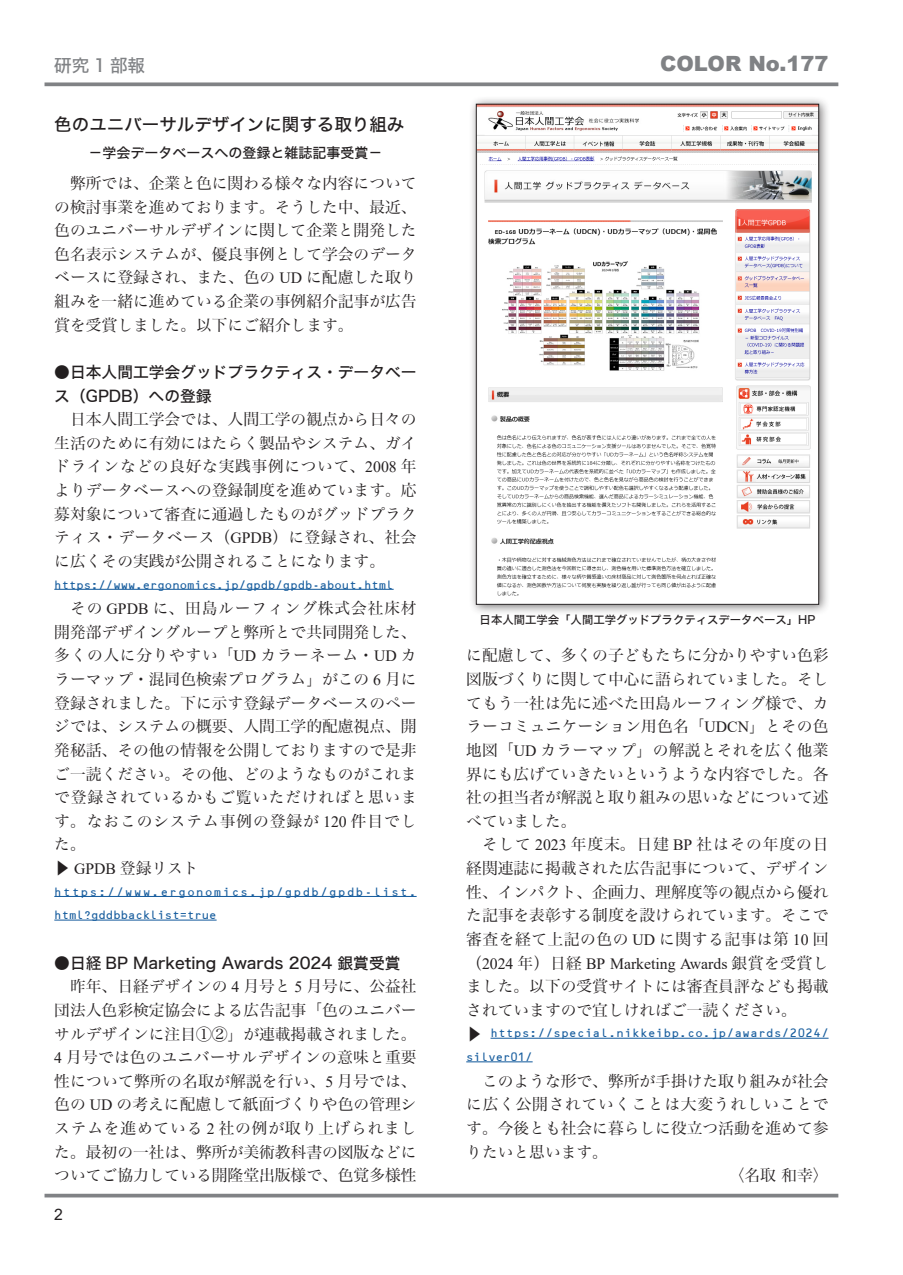
<style>
.page{position:relative;width:903px;height:1275px;background:#fff}
.page>*{position:absolute;margin:0;border:0;box-sizing:border-box;transform-origin:0 0}
.t1{font:900 21px "Arial";color:#808285}
.記事タイトル{font:17.5px "Hiragino Kaku W5 90 msp RKSJ H";color:#231f20}
.記事タイトル-2{font:17.5px "Hiragino Kaku W5 90 msp RKSJ H";color:#808285}
.COLOR本文_times{font:15.75px/23.6px "Hiragino Min W3 90 msp RKSJ H";color:#231f20;text-align:justify}
.小見出し1{font:15.75px/23.6px "Hiragino Kaku W5 90 msp RKSJ H";color:#231f20}
.t2{font:15.75px "Arial";color:#231f20}
.記事タイトル-3{font:14px "Hiragino Kaku W5 90 msp RKSJ H";color:#231f20}
.COLOR本文_times-2{font:12.25px/23.6px "OCRB";letter-spacing:.12em;color:#175d9e}
.COLOR本文_times-3{font:12.25px/23.6px "OCRB";letter-spacing:.04em;color:#175d9e}
.COLOR本文_times-4{font:12.25px "OCRB";color:#175d9e}
.キャプション{font:11.38px "Hiragino Kaku W5 90 msp RKSJ H";color:#231f20}
.s1{font-family:"Times New Roman"}
.s2{font-family:"Koz Min Pr 6 N"}
.s3{font-family:"Koz Min Pr 6 N";font-size:15.75px;color:#231f20}
</style>
<div class="page">
<svg style="left:45px;top:82px;width:793px;height:4px;background:#8f9093"></svg>
<hr style="left:45px;top:1194px;width:793px;height:3px;background:#808285">
<hr style="left:54px;top:589px;width:340px;height:1px;background:#175d9e">
<hr style="left:54px;top:896px;width:363px;height:1px;background:#175d9e">
<hr style="left:54px;top:919px;width:163px;height:2px;background:#175d9e">
<hr style="left:490px;top:1038px;width:338px;height:1px;background:#175d9e">
<hr style="left:466px;top:1061px;width:67px;height:1px;background:#175d9e">
<div style="left:468px;top:96px;width:362px;height:520px;background:#231f20;opacity:.6"></div>
<img style="left:478px;top:106px;width:339px;height:497px">
<p class="記事タイトル-2" style="left:54px;top:57px;width:92px">研究 1 部報</p>
<p class="記事タイトル" style="left:54px;top:115px;width:351px">色のユニバーサルデザインに関する取り組み</p>
<p class="記事タイトル-3" style="left:88px;top:145px;width:295px">－学会データベースへの登録と雑誌記事受賞－</p>
<p class="COLOR本文_times" style="left:54px;top:172px;width:364px;text-indent:16px">弊所では、企業と色に関わる様々な内容についての検討事業を進めております。そうした中、最近、色のユニバーサルデザインに関して企業と開発した色名表示システムが、優良事例として学会のデータベースに登録され、また、色の <span class="s1">UD</span> に配慮した取り組みを一緒に進めている企業の事例紹介記事が広告賞を受賞しました。以下にご紹介します。</p>
<p class="小見出し1" style="left:54px;top:361px;width:364px">●日本人間工学会グッドプラクティス・データベース（GPDB）への登録</p>
<p class="COLOR本文_times" style="left:54px;top:408px;width:364px;text-indent:16px">日本人間工学会では、人間工学の観点から日々の生活のために有効にはたらく製品やシステム、ガイドラインなどの良好な実践事例について、<span class="s1">2008</span> 年よりデータベースへの登録制度を進めています。応募対象について審査に通過したものがグッドプラクティス・データベース（<span class="s1">GPDB</span>）に登録され、社会に広くその実践が公開されることになります。</p>
<p class="COLOR本文_times-4" style="left:54px;top:580px;width:341px">https://www.ergonomics.jp/gpdb/gpdb-about.html</p>
<p class="COLOR本文_times" style="left:54px;top:597px;width:364px;text-indent:16px">その <span class="s1">GPDB</span> に、田島ルーフィング株式会社床材開発部デザイングループと弊所とで共同開発した、多くの人に分りやすい「<span class="s1">UD</span> カラーネーム・<span class="s1">UD</span> カラーマップ・混同色検索プログラム」がこの <span class="s1">6</span> 月に登録されました。下に示す登録データベースのページでは、システムの概要、人間工学的配慮視点、開発秘話、その他の情報を公開しておりますので是非ご一読ください。その他、どのようなものがこれまで登録されているかもご覧いただければと思います。なおこのシステム事例の登録が <span class="s1">120</span> 件目でした。</p>
<p class="COLOR本文_times" style="left:54px;top:857px;width:146px"><span class="s2">▶</span> <span class="s1">GPDB</span> 登録リスト</p>
<p class="COLOR本文_times-2" style="left:54px;top:880px;width:364px">https://www.ergonomics.jp/gpdb/gpdb-list. html?gddbbacklist=true</p>
<p class="小見出し1" style="left:54px;top:951px;width:363px">●日経 BP Marketing Awards 2024 銀賞受賞　</p>
<p class="COLOR本文_times" style="left:54px;top:975px;width:364px;text-indent:16px">昨年、日経デザインの <span class="s1">4</span> 月号と <span class="s1">5</span> 月号に、公益社団法人色彩検定協会による広告記事「色のユニバーサルデザインに注目①②」が連載掲載されました。<span class="s1">4</span> 月号では色のユニバーサルデザインの意味と重要性について弊所の名取が解説を行い、<span class="s1">5</span> 月号では、色の <span class="s1">UD</span> の考えに配慮して紙面づくりや色の管理システムを進めている <span class="s1">2</span> 社の例が取り上げられました。最初の一社は、弊所が美術教科書の図版などについてご協力している開隆堂出版様で、色覚多様性</p>
<p class="t2" style="left:54px;top:1204px;width:10px">2</p>
<h1 class="t1" style="left:660px;top:49px;width:170px">COLOR No.177</h1>
<p class="キャプション" style="left:480px;top:614px;width:337px">日本人間工学会「人間工学グッドプラクティスデータベース」HP</p>
<p class="COLOR本文_times" style="left:466px;top:644px;width:364px">に配慮して、多くの子どもたちに分かりやすい色彩図版づくりに関して中心に語られていました。そしてもう一社は先に述べた田島ルーフィング様で、カラーコミュニケーション用色名「<span class="s1">UDCN</span>」とその色地図「<span class="s1">UD</span> カラーマップ」の解説とそれを広く他業界にも広げていきたいというような内容でした。各社の担当者が解説と取り組みの思いなどについて述べていました。</p>
<p class="COLOR本文_times" style="left:466px;top:833px;width:364px;text-indent:16px">そして <span class="s1">2023</span> 年度末。日建 <span class="s1">BP</span> 社はその年度の日経関連誌に掲載された広告記事について、デザイン性、インパクト、企画力、理解度等の観点から優れた記事を表彰する制度を設けられています。そこで審査を経て上記の色の <span class="s1">UD</span> に関する記事は第 <span class="s1">10</span> 回（<span class="s1">2024</span> 年）日経 <span class="s1">BP Marketing Awards</span> 銀賞を受賞しました。以下の受賞サイトには審査員評なども掲載されていますので宜しければご一読ください。</p>
<p class="COLOR本文_times-3" style="left:466px;top:1022px;width:364px"><span class="s3">▶</span> https://special.nikkeibp.co.jp/awards/2024/ silver01/</p>
<p class="COLOR本文_times" style="left:466px;top:1069px;width:364px;text-indent:16px">このような形で、弊所が手掛けた取り組みが社会に広く公開されていくことは大変うれしいことです。今後とも社会に暮らしに役立つ活動を進めて参りたいと思います。</p>
<p class="COLOR本文_times" style="left:729px;top:1164px;width:101px">〈名取 和幸〉</p>
</div>
